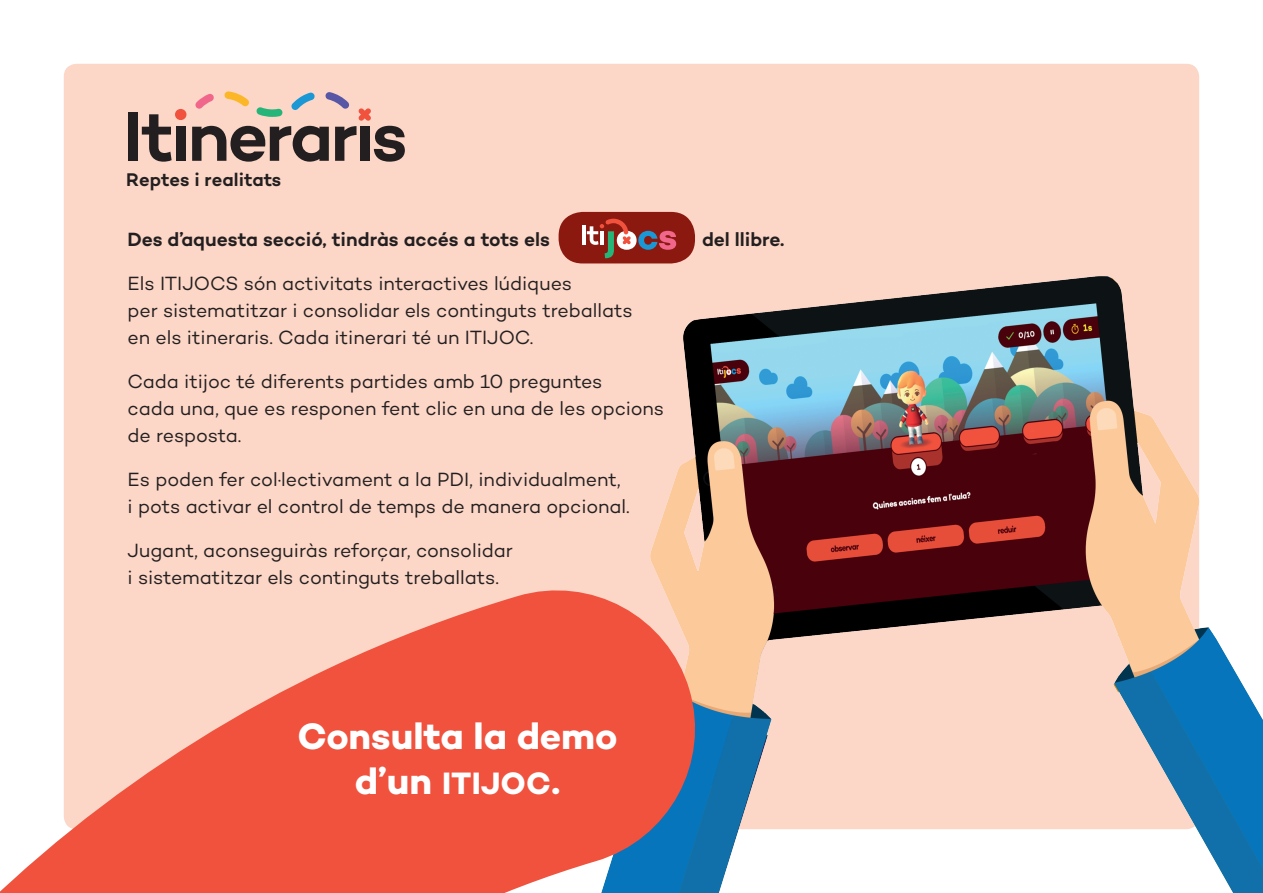
<style>
.page{position:relative;width:1263px;height:893px;background:#fff}
.page>*{position:absolute;margin:0;border:0;box-sizing:border-box;transform-origin:0 0}
.t1{font:700 37.5px "Campton";letter-spacing:-.005em;color:#fff}
.t2{font:700 31.5px "Campton";letter-spacing:.005em;color:#fff}
.t3{font:19.5px/27px "Campton";letter-spacing:-.005em;color:#231f20}
.t4{font:600 19.5px "Campton";letter-spacing:-.005em;color:#231f20}
.t5{font:600 18.75px "Campton";color:#231f20}
.s1{font-size:37.5px}
</style>
<div class="page">
<div style="left:64px;top:64px;width:1135px;height:765px;background:#fcd6c6;border-radius:13px"></div>
<div style="left:128px;top:112px;width:10px;height:49px;background:#231f20"></div>
<svg style="left:142px;top:114px;width:30px;height:48px"></svg>
<div style="left:175px;top:109px;width:11px;height:11px;background:#f0523e;border-radius:50%"></div>
<div style="left:176px;top:127px;width:9px;height:34px;background:#231f20"></div>
<svg style="left:192px;top:91px;width:213px;height:71px"></svg>
<img style="left:563px;top:209px;width:700px;height:684px">
<svg style="left:0;top:574px;width:711px;height:319px;fill:#f0523e"></svg>
<div style="left:559px;top:212px;width:136px;height:51px;background:#8b190f;border-radius:24px"></div>
<hr style="left:582px;top:225px;width:3px;height:19px;background:#fff">
<div style="left:617px;top:231px;width:19px;height:19px;background:#fff;border-radius:50%"></div>
<svg style="left:638px;top:231px;width:38px;height:19px"></svg>
<svg style="left:587px;top:219px;width:44px;height:39px"></svg>
<p class="t5" style="left:126px;top:167px;width:157px">Reptes i realitats</p>
<p class="t4" style="left:128px;top:227px;width:424px">Des d’aquesta secció, tindràs accés a tots els</p>
<p class="t4" style="left:702px;top:227px;width:84px">del llibre.</p>
<p class="t3" style="left:128px;top:270px;width:507px">Els ITIJOCS són activitats interactives lúdiques<br>per sistematitzar i consolidar els continguts treballats en els itineraris. Cada itinerari té un ITIJOC.</p>
<p class="t3" style="left:128px;top:368px;width:538px">Cada itijoc té diferents partides amb 10 preguntes<br>cada una, que es responen fent clic en una de les opcions de resposta.</p>
<p class="t3" style="left:128px;top:466px;width:504px">Es poden fer col·lectivament a la PDI, individualment, i pots activar el control de temps de manera opcional.</p>
<p class="t3" style="left:128px;top:537px;width:387px">Jugant, aconseguiràs reforçar, consolidar i sistematitzar els continguts treballats.</p>
<h1 class="t1" style="left:297px;top:712px;width:322px">Consulta la demo</h1>
<h2 class="t2" style="left:355px;top:763px;width:207px"><span class="s1">d’un</span> ITIJOC<span class="s1">.</span></h2>
</div>
